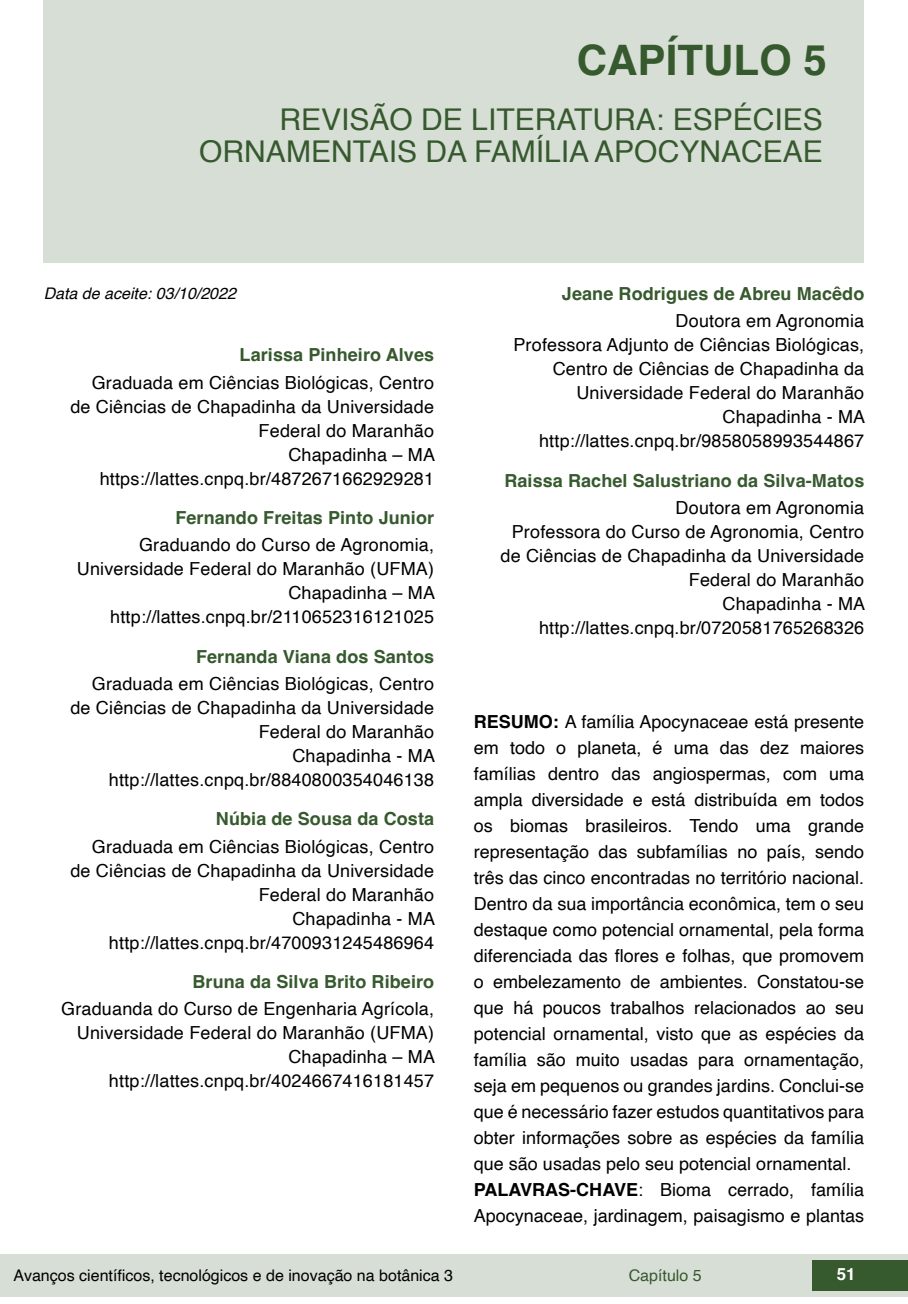
<style>
.page{position:relative;width:908px;height:1304px;background:#fff}
.page>*{position:absolute;margin:0;border:0;box-sizing:border-box;transform-origin:0 0}
.t1{font:700 42px "Helvetica";color:#36592e}
.t2{font:30px/32px "Helvetica";color:#36592e;text-align:right}
.t3{font:18px/24px "Helvetica";letter-spacing:.01em;color:#000;text-align:right}
.t4{font:700 18px "Helvetica";letter-spacing:.005em;color:#36592e}
.t5{font:700 16.8px "Helvetica";color:#fff}
.t6{font:16px "Helvetica";color:#000}
.t7{font:italic 16px "Helvetica";color:#000}
.t8{font:16px "Helvetica";color:#36592e}
.s1{font-weight:700}
</style>
<div class="page">
<div style="left:0;top:1254px;width:906px;height:43px;background:#d7ded5"></div>
<div style="left:812px;top:1261px;width:95px;height:30px;background:#36592e"></div>
<div style="left:44px;top:0;width:819px;height:263px;background:#d7ded5"></div>
<h1 class="t1" style="left:576px;top:35px;width:251px">CAPÍTULO 5</h1>
<h2 class="t2" style="left:199px;top:104px;width:625px">REVISÃO DE LITERATURA: ESPÉCIES<br>ORNAMENTAIS DA FAMÍLIA APOCYNACEAE</h2>
<p class="t7" style="left:44px;top:280px;width:194px">Data de aceite: 03/10/2022</p>
<p class="t4" style="left:239px;top:344px;width:196px">Larissa Pinheiro Alves</p>
<p class="t3" style="left:70px;top:371px;width:366px">Graduada em Ciências Biológicas, Centro de Ciências de Chapadinha da Universidade Federal do Maranhão<br>Chapadinha – MA https://lattes.cnpq.br/4872671662929281</p>
<p class="t4" style="left:175px;top:507px;width:260px">Fernando Freitas Pinto Junior</p>
<p class="t3" style="left:77px;top:534px;width:359px">Graduando do Curso de Agronomia, Universidade Federal do Maranhão (UFMA)<br>Chapadinha – MA http://lattes.cnpq.br/2110652316121025</p>
<p class="t4" style="left:196px;top:645px;width:239px">Fernanda Viana dos Santos</p>
<p class="t3" style="left:70px;top:672px;width:366px">Graduada em Ciências Biológicas, Centro de Ciências de Chapadinha da Universidade<br>Federal do Maranhão<br>Chapadinha - MA http://lattes.cnpq.br/8840800354046138</p>
<p class="t4" style="left:216px;top:808px;width:220px">Núbia de Sousa da Costa</p>
<p class="t3" style="left:70px;top:835px;width:366px">Graduada em Ciências Biológicas, Centro de Ciências de Chapadinha da Universidade<br>Federal do Maranhão<br>Chapadinha - MA http://lattes.cnpq.br/4700931245486964</p>
<p class="t4" style="left:192px;top:971px;width:243px">Bruna da Silva Brito Ribeiro</p>
<p class="t3" style="left:61px;top:998px;width:375px">Graduanda do Curso de Engenharia Agrícola, Universidade Federal do Maranhão (UFMA)<br>Chapadinha – MA http://lattes.cnpq.br/4024667416181457</p>
<p class="t4" style="left:561px;top:283px;width:304px">Jeane Rodrigues de Abreu Macêdo</p>
<p class="t3" style="left:513px;top:310px;width:353px">Doutora em Agronomia<br>Professora Adjunto de Ciências Biológicas,<br>Centro de Ciências de Chapadinha da<br>Universidade Federal do Maranhão<br>Chapadinha - MA http://lattes.cnpq.br/9858058993544867</p>
<p class="t4" style="left:504px;top:469px;width:361px">Raissa Rachel Salustriano da Silva-Matos</p>
<p class="t3" style="left:500px;top:496px;width:366px">Doutora em Agronomia<br>Professora do Curso de Agronomia, Centro de Ciências de Chapadinha da Universidade<br>Federal do Maranhão<br>Chapadinha - MA http://lattes.cnpq.br/0720581765268326</p>
<p class="t3" style="left:473px;top:709px;width:392px;line-height:26px;text-align:left"><span class="s1">RESUMO:</span> A família Apocynaceae está presente em todo o planeta, é uma das dez maiores famílias dentro das angiospermas, com uma ampla diversidade e está distribuída em todos os biomas brasileiros. Tendo uma grande representação das subfamílias no país, sendo três das cinco encontradas no território nacional.<br>Dentro da sua importância econômica, tem o seu destaque como potencial ornamental, pela forma diferenciada das flores e folhas, que promovem o embelezamento de ambientes. Constatou-se que há poucos trabalhos relacionados ao seu potencial ornamental, visto que as espécies da família são muito usadas para ornamentação, seja em pequenos ou grandes jardins. Conclui-se que é necessário fazer estudos quantitativos para obter informações sobre as espécies da família que são usadas pelo seu potencial ornamental.<br><span class="s1">PALAVRAS-CHAVE</span>: Bioma cerrado, família Apocynaceae, jardinagem, paisagismo e plantas</p>
<p class="t6" style="left:14px;top:1263px;width:441px">Avanços científicos, tecnológicos e de inovação na botânica 3</p>
<p class="t8" style="left:628px;top:1263px;width:74px">Capítulo 5</p>
<p class="t5" style="left:836px;top:1264px;width:20px">51</p>
</div>
